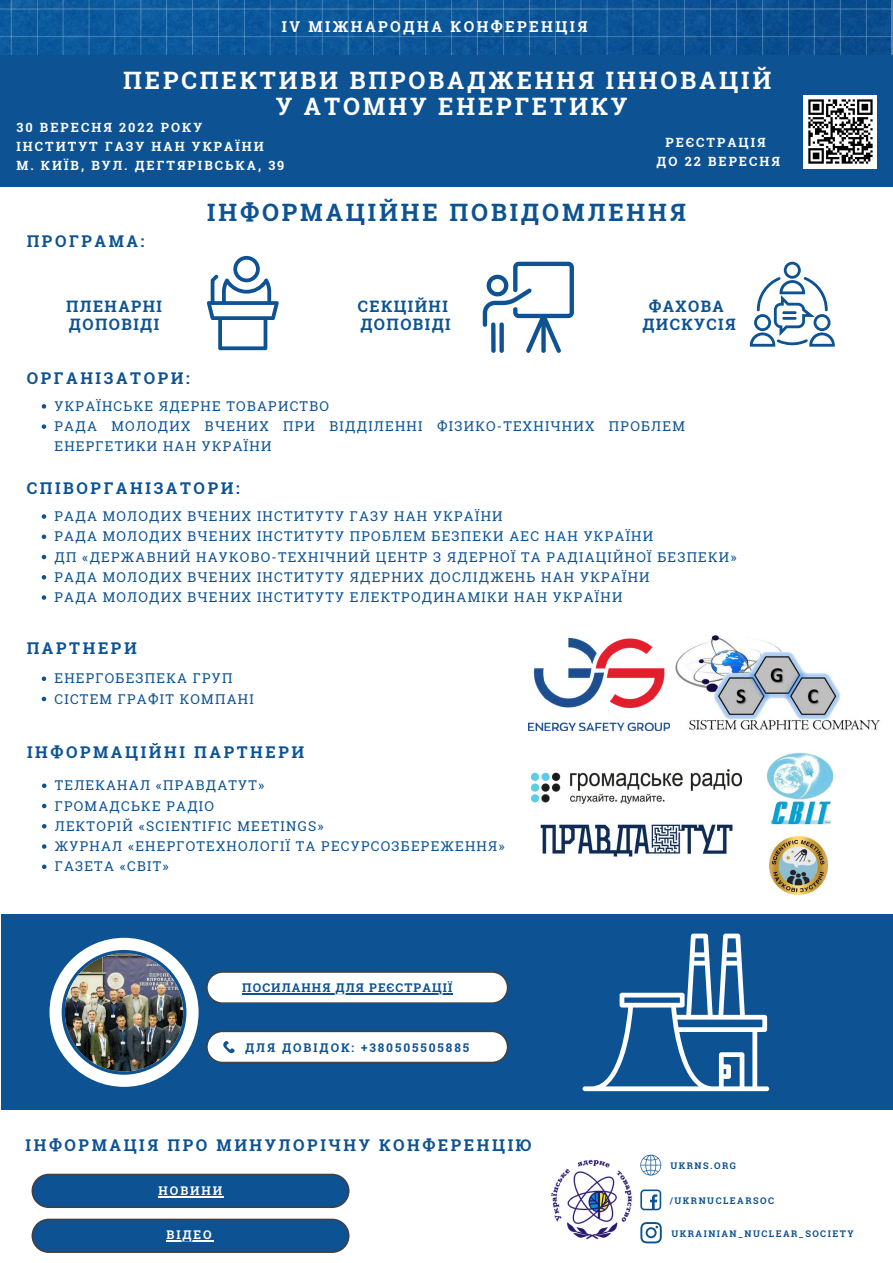
<style>
.page{position:relative;width:893px;height:1263px;background:#fff}
.page>*{position:absolute;margin:0;border:0;box-sizing:border-box;transform-origin:0 0}
.t1{font:700 24px/25.3px "Roboto Slab";letter-spacing:.12em;color:#fff;text-align:center}
.t2{font:700 24px "Roboto Slab";letter-spacing:.12em;color:#0d5292}
.t3{font:700 16.2px "Roboto Slab";letter-spacing:.16em;color:#0d5292}
.t4{font:700 15.75px/18px "Roboto Slab";letter-spacing:.09em;color:#0d5292}
.t5{font:700 15px "Roboto Slab";letter-spacing:.16em;color:#fff}
.t6{font:13.5px/20.2px "Roboto Slab";letter-spacing:.09em;color:#0d5292}
.t7{font:700 12.75px/19.1px "Roboto Slab";letter-spacing:.16em;color:#fff;text-align:center}
.t8{font:700 12px "Roboto Slab";letter-spacing:.16em;color:#0d5292}
.t9{font:700 12px "Roboto Slab";letter-spacing:.09em;color:#0d5292}
.t10{font:700 12px "Roboto Slab";letter-spacing:.16em;color:#fff}
.t11{font:700 9.15px "Roboto Slab";letter-spacing:.16em;color:#0d5292}
</style>
<div class="page">
<img style="left:0;top:0;width:893px;height:56px">
<div style="left:0;top:56px;width:893px;height:131px;background:#0d5292"></div>
<div style="left:804px;top:95px;width:73px;height:73px;background:#fff"></div>
<svg style="left:808px;top:99px;width:65px;height:65px"></svg>
<svg style="left:483px;top:262px;width:91px;height:91px"></svg>
<svg style="left:750px;top:262px;width:84px;height:85px"></svg>
<svg style="left:207px;top:256px;width:72px;height:94px"></svg>
<svg style="left:42px;top:783px;width:4px;height:5px"></svg>
<svg style="left:42px;top:804px;width:4px;height:4px"></svg>
<svg style="left:42px;top:824px;width:4px;height:4px"></svg>
<svg style="left:42px;top:844px;width:4px;height:5px"></svg>
<svg style="left:42px;top:864px;width:4px;height:5px"></svg>
<img style="left:769px;top:837px;width:58px;height:57px">
<img style="left:531px;top:730px;width:210px;height:74px">
<img style="left:540px;top:823px;width:193px;height:34px">
<img style="left:766px;top:752px;width:68px;height:73px">
<div style="left:1px;top:915px;width:892px;height:195px;background:#0d5292"></div>
<div style="left:207px;top:1031px;width:300px;height:31px;background:#fff;border-radius:16px"></div>
<div style="left:206px;top:1030px;width:302px;height:33px;border:2px solid #414042;border-radius:16px"></div>
<svg style="left:223px;top:1041px;width:12px;height:12px"></svg>
<div style="left:32px;top:1174px;width:317px;height:33px;background:#0d5292;border-radius:16px"></div>
<div style="left:32px;top:1174px;width:317px;height:34px;border:2px solid #414042;border-radius:16px"></div>
<img style="left:665px;top:635px;width:215px;height:100px">
<img style="left:50px;top:938px;width:149px;height:149px">
<div style="left:207px;top:972px;width:300px;height:31px;background:#fff;border-radius:16px"></div>
<div style="left:206px;top:971px;width:302px;height:33px;border:2px solid #414042;border-radius:16px"></div>
<svg style="left:582px;top:933px;width:187px;height:158px"></svg>
<div style="left:32px;top:1219px;width:317px;height:33px;background:#0d5292;border-radius:16px"></div>
<div style="left:32px;top:1218px;width:317px;height:35px;border:2px solid #414042;border-radius:16px"></div>
<img style="left:551px;top:1159px;width:81px;height:81px">
<svg style="left:640px;top:1189px;width:21px;height:21px"></svg>
<svg style="left:640px;top:1222px;width:22px;height:21px"></svg>
<svg style="left:640px;top:1155px;width:21px;height:20px"></svg>
<img style="left:528px;top:638px;width:141px;height:92px">
<svg style="left:42px;top:514px;width:4px;height:5px"></svg>
<svg style="left:42px;top:534px;width:4px;height:5px"></svg>
<svg style="left:42px;top:555px;width:4px;height:4px"></svg>
<svg style="left:42px;top:575px;width:4px;height:4px"></svg>
<svg style="left:42px;top:595px;width:4px;height:5px"></svg>
<svg style="left:42px;top:404px;width:4px;height:5px"></svg>
<svg style="left:42px;top:424px;width:4px;height:5px"></svg>
<svg style="left:42px;top:676px;width:4px;height:5px"></svg>
<svg style="left:42px;top:697px;width:4px;height:4px"></svg>
<hr style="left:242px;top:993px;width:211px;height:1px;background:#0d5292">
<hr style="left:159px;top:1196px;width:65px;height:2px;background:#fff">
<hr style="left:166px;top:1240px;width:48px;height:1px;background:#fff">
<p class="t5" style="left:282px;top:16px;width:307px">IV МІЖНАРОДНА КОНФЕРЕНЦІЯ</p>
<h1 class="t1" style="left:123px;top:67px;width:649px">ПЕРСПЕКТИВИ ВПРОВАДЖЕННЯ ІННОВАЦІЙ<br>У АТОМНУ ЕНЕРГЕТИКУ</h1>
<p class="t7" style="left:656px;top:132px;width:125px">РЕЄСТРАЦІЯ<br>ДО 22 ВЕРЕСНЯ</p>
<p class="t7" style="left:16px;top:118px;width:269px;text-align:left">30 ВЕРЕСНЯ 2022 РОКУ<br>ІНСТИТУТ ГАЗУ НАН УКРАЇНИ<br>М. КИЇВ, ВУЛ. ДЕГТЯРІВСЬКА, 39</p>
<h1 class="t2" style="left:207px;top:196px;width:480px">ІНФОРМАЦІЙНЕ ПОВІДОМЛЕННЯ</h1>
<p class="t3" style="left:27px;top:230px;width:119px">ПРОГРАМА:</p>
<p class="t4" style="left:66px;top:297px;width:97px">ПЛЕНАРНІ<br>ДОПОВІДІ</p>
<p class="t4" style="left:358px;top:297px;width:94px">СЕКЦІЙНІ<br>ДОПОВІДІ</p>
<p class="t4" style="left:642px;top:297px;width:95px;text-align:center">ФАХОВА<br>ДИСКУСІЯ</p>
<p class="t3" style="left:27px;top:367px;width:164px">ОРГАНІЗАТОРИ:</p>
<p class="t6" style="left:55px;top:395px;width:632px">УКРАЇНСЬКЕ ЯДЕРНЕ ТОВАРИСТВО<br>РАДА МОЛОДИХ ВЧЕНИХ ПРИ ВІДДІЛЕННІ ФІЗИКО-ТЕХНІЧНИХ ПРОБЛЕМ<br>ЕНЕРГЕТИКИ НАН УКРАЇНИ</p>
<p class="t3" style="left:27px;top:477px;width:214px">СПІВОРГАНІЗАТОРИ:</p>
<p class="t6" style="left:55px;top:506px;width:683px">РАДА МОЛОДИХ ВЧЕНИХ ІНСТИТУТУ ГАЗУ НАН УКРАЇНИ<br>РАДА МОЛОДИХ ВЧЕНИХ ІНСТИТУТУ ПРОБЛЕМ БЕЗПЕКИ АЕС НАН УКРАЇНИ<br>ДП «ДЕРЖАВНИЙ НАУКОВО-ТЕХНІЧНИЙ ЦЕНТР З ЯДЕРНОЇ ТА РАДІАЦІЙНОЇ БЕЗПЕКИ» РАДА МОЛОДИХ ВЧЕНИХ ІНСТИТУТУ ЯДЕРНИХ ДОСЛІДЖЕНЬ НАН УКРАЇНИ<br>РАДА МОЛОДИХ ВЧЕНИХ ІНСТИТУТУ ЕЛЕКТРОДИНАМІКИ НАН УКРАЇНИ</p>
<p class="t3" style="left:27px;top:637px;width:111px">ПАРТНЕРИ</p>
<p class="t6" style="left:55px;top:668px;width:201px">ЕНЕРГОБЕЗПЕКА ГРУП<br>СІСТЕМ ГРАФІТ КОМПАНІ</p>
<p class="t3" style="left:27px;top:741px;width:279px">ІНФОРМАЦІЙНІ ПАРТНЕРИ</p>
<p class="t6" style="left:55px;top:775px;width:451px">ТЕЛЕКАНАЛ «ПРАВДАТУТ»<br>ГРОМАДСЬКЕ РАДІО<br>ЛЕКТОРІЙ «SCIENTIFIC MEETINGS»<br>ЖУРНАЛ «ЕНЕРГОТЕХНОЛОГІЇ ТА РЕСУРСОЗБЕРЕЖЕННЯ»<br>ГАЗЕТА «СВІТ»</p>
<p class="t9" style="left:242px;top:979px;width:211px">ПОСИЛАННЯ ДЛЯ РЕЄСТРАЦІЇ</p>
<p class="t8" style="left:245px;top:1039px;width:225px">ДЛЯ ДОВІДОК: +380505505885</p>
<p class="t3" style="left:26px;top:1134px;width:507px">ІНФОРМАЦІЯ ПРО МИНУЛОРІЧНУ КОНФЕРЕНЦІЮ</p>
<p class="t10" style="left:159px;top:1183px;width:65px">НОВИНИ</p>
<p class="t10" style="left:166px;top:1226px;width:47px">ВІДЕО</p>
<p class="t11" style="left:670px;top:1159px;width:67px">UKRNS.ORG</p>
<p class="t11" style="left:669px;top:1195px;width:106px">/UKRNUCLEARSOC</p>
<p class="t11" style="left:671px;top:1227px;width:184px">UKRAINIAN_NUCLEAR_SOCIETY</p>
</div>
